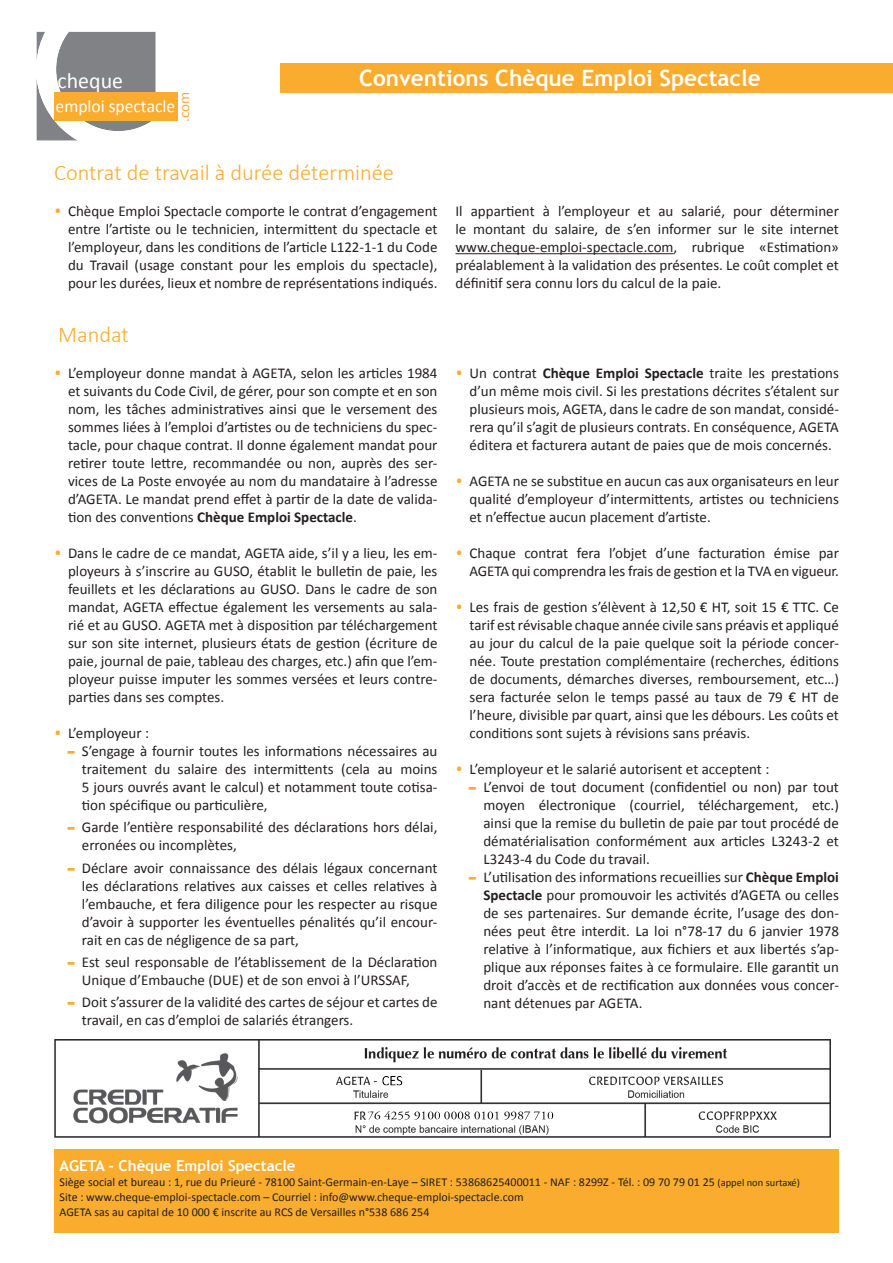
<style>
.page{position:relative;width:893px;height:1263px;background:#fff}
.page>*{position:absolute;margin:0;border:0;box-sizing:border-box;transform-origin:0 0}
.t1{font:300 22.5px "Calibri";color:#faac2e}
.t2{font:700 22.5px "Trebuchet MS";color:#fff}
.t3{font:22.05px "Calibri";color:#fff}
.t4{font:17.7px "Calibri";color:#fff}
.t5{font:15px/18px "Calibri";color:#231f20;text-align:justify}
.t6{font:700 15px "Trebuchet MS";color:#fff}
.t7{font:14.55px "Calibri";color:#faac2e;scale:1.05 1}
.t8{font:12px/15px "Calibri";color:#231f20}
.s1{font-weight:700}
.s2{font-weight:700;font-size:28.5px;color:#faac2e}
.s3{font-size:10.5px}
</style>
<div class="page">
<hr style="left:455px;top:253px;width:219px;height:1px;background:#231f20">
<div style="left:281px;top:63px;width:612px;height:30px;background:#faac2e"></div>
<div style="left:54px;top:1149px;width:785px;height:84px;background:#faac2e"></div>
<svg style="left:36px;top:32px;width:120px;height:108px"></svg>
<div style="left:54px;top:92px;width:124px;height:28px;background:#faac2e"></div>
<img style="left:54px;top:1040px;width:776px;height:97px">
<h2 class="t3" style="left:58px;top:65px;width:67px">cheque</h2>
<p class="t7" style="left:174px;top:122px;width:30px;rotate:-90deg">.com</p>
<p class="t4" style="left:56px;top:94px;width:121px">emploi spectacle</p>
<h1 class="t2" style="left:359px;top:64px;width:403px">Conventions Chèque Emploi Spectacle</h1>
<h1 class="t1" style="left:54px;top:159px;width:342px">Contrat de travail à durée déterminée</h1>
<p class="t5" style="left:68px;top:202px;width:371px;text-indent:-14px"><sup>.</sup> Chèque Emploi Spectacle comporte le contrat d’engagement entre l’artiste ou le technicien, intermittent du spectacle et l’employeur, dans les conditions de l’article L122-1-1 du Code du Travail (usage constant pour les emplois du spectacle), pour les durées, lieux et nombre de représentations indiqués.</p>
<p class="t5" style="left:455px;top:202px;width:385px">Il appartient à l’employeur et au salarié, pour déterminer le montant du salaire, de s’en informer sur le site internet www.cheque-emploi-spectacle.com, rubrique «Estimation» préalablement à la validation des présentes. Le coût complet et définitif sera connu lors du calcul de la paie.</p>
<h1 class="t1" style="left:58px;top:321px;width:72px">Mandat</h1>
<p class="t5" style="left:68px;top:364px;width:371px;text-indent:-14px"><sup>.</sup> L’employeur donne mandat à AGETA, selon les articles 1984 et suivants du Code Civil, de gérer, pour son compte et en son nom, les tâches administratives ainsi que le versement des sommes liées à l’emploi d’artistes ou de techniciens du spec&shy;tacle, pour chaque contrat. Il donne également mandat pour retirer toute lettre, recommandée ou non, auprès des ser&shy;vices de La Poste envoyée au nom du mandataire à l’adresse d’AGETA. Le mandat prend effet à partir de la date de valida&shy;tion des conventions <span class="s1">Chèque Emploi Spectacle</span>.</p>
<p class="t5" style="left:68px;top:544px;width:371px;text-indent:-14px"><sup>.</sup> Dans le cadre de ce mandat, AGETA aide, s’il y a lieu, les em&shy;ployeurs à s’inscrire au GUSO, établit le bulletin de paie, les feuillets et les déclarations au GUSO. Dans le cadre de son mandat, AGETA effectue également les versements au sala&shy;rié et au GUSO. AGETA met à disposition par téléchargement sur son site internet, plusieurs états de gestion (écriture de paie, journal de paie, tableau des charges, etc.) afin que l’em&shy;ployeur puisse imputer les sommes versées et leurs contre&shy;parties dans ses comptes.</p>
<p class="t5" style="left:54px;top:724px;width:97px"><sup>.</sup> L’employeur :</p>
<p class="t5" style="left:82px;top:742px;width:357px;text-indent:-15px"><span class="s2">-</span> S’engage à fournir toutes les informations nécessaires au traitement du salaire des intermittents (cela au moins 5 jours ouvrés avant le calcul) et notamment toute cotisa&shy;tion spécifique ou particulière,</p>
<p class="t5" style="left:82px;top:818px;width:357px;text-indent:-15px"><span class="s2">-</span> Garde l’entière responsabilité des déclarations hors délai, erronées ou incomplètes,</p>
<p class="t5" style="left:82px;top:858px;width:357px;text-indent:-15px"><span class="s2">-</span> Déclare avoir connaissance des délais légaux concernant les déclarations relatives aux caisses et celles relatives à l’embauche, et fera diligence pour les respecter au risque d’avoir à supporter les éventuelles pénalités qu’il encour&shy;rait en cas de négligence de sa part,</p>
<p class="t5" style="left:82px;top:952px;width:357px;text-indent:-15px"><span class="s2">-</span> Est seul responsable de l’établissement de la Déclaration<br>Unique d’Embauche (DUE) et de son envoi à l’URSSAF,</p>
<p class="t5" style="left:82px;top:993px;width:357px;text-indent:-15px"><span class="s2">-</span> Doit s’assurer de la validité des cartes de séjour et cartes de travail, en cas d’emploi de salariés étrangers.</p>
<p class="t5" style="left:470px;top:364px;width:371px;text-indent:-14px"><sup>.</sup> Un contrat <span class="s1">Chèque Emploi Spectacle</span> traite les prestations d’un même mois civil. Si les prestations décrites s’étalent sur plusieurs mois, AGETA, dans le cadre de son mandat, considé&shy;rera qu’il s’agit de plusieurs contrats. En conséquence, AGETA éditera et facturera autant de paies que de mois concernés.</p>
<p class="t5" style="left:470px;top:472px;width:371px;text-indent:-14px"><sup>.</sup> AGETA ne se substitue en aucun cas aux organisateurs en leur qualité d’employeur d’intermittents, artistes ou techniciens et n’effectue aucun placement d’artiste.</p>
<p class="t5" style="left:455px;top:544px;width:385px;text-align:right"><sup>.</sup> Chaque contrat fera l’objet d’une facturation émise par<br>AGETA qui comprendra les frais de gestion et la TVA en vigueur.</p>
<p class="t5" style="left:470px;top:598px;width:371px;text-indent:-14px"><sup>.</sup> Les frais de gestion s’élèvent à 12,50 € HT, soit 15 € TTC. Ce tarif est révisable chaque année civile sans préavis et appliqué au jour du calcul de la paie quelque soit la période concer&shy;née. Toute prestation complémentaire (recherches, éditions de documents, démarches diverses, remboursement, etc…) sera facturée selon le temps passé au taux de 79 € HT de l’heure, divisible par quart, ainsi que les débours. Les coûts et conditions sont sujets à révisions sans préavis.</p>
<p class="t5" style="left:455px;top:760px;width:315px"><sup>.</sup> L’employeur et le salarié autorisent et acceptent :</p>
<p class="t5" style="left:483px;top:778px;width:357px;text-indent:-15px"><span class="s2">-</span> L’envoi de tout document (confidentiel ou non) par tout moyen électronique (courriel, téléchargement, etc.) ainsi que la remise du bulletin de paie par tout procédé de dématérialisation conformément aux articles L3243-2 et L3243-4 du Code du travail.</p>
<p class="t5" style="left:483px;top:868px;width:357px;text-indent:-15px"><span class="s2">-</span> L’utilisation des informations recueillies sur <span class="s1">Chèque Emploi Spectacle</span> pour promouvoir les activités d’AGETA ou celles de ses partenaires. Sur demande écrite, l’usage des don&shy;nées peut être interdit. La loi n°78-17 du 6 janvier 1978 relative à l’informatique, aux fichiers et aux libertés s’ap&shy;plique aux réponses faites à ce formulaire. Elle garantit un droit d’accès et de rectification aux données vous concer&shy;nant détenues par AGETA.</p>
<p class="t6" style="left:60px;top:1157px;width:237px">AGETA - Chèque Emploi Spectacle</p>
<p class="t8" style="left:60px;top:1175px;width:742px">Siège social et bureau : 1, rue du Prieuré - 78100 Saint-Germain-en-Laye – SIRET : 53868625400011 - NAF : 8299Z - Tél. : 09 70 79 01 25 <span class="s3">(appel non surtaxé)<br></span>Site : www.cheque-emploi-spectacle.com – Courriel : info@www.cheque-emploi-spectacle.com<br>AGETA sas au capital de 10 000 € inscrite au RCS de Versailles n°538 686 254</p>
</div>
